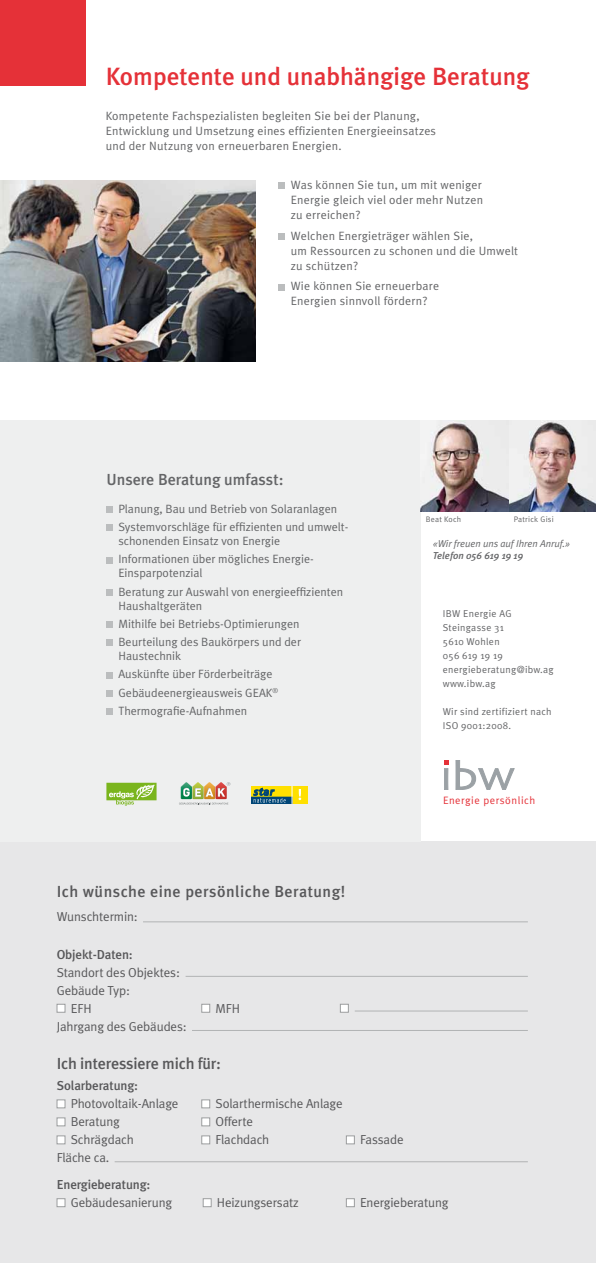
<style>
.page{position:relative;width:596px;height:1263px;background:#fff}
.page>*{position:absolute;margin:0;border:0;box-sizing:border-box;transform-origin:0 0}
.t1{font:500 25px "Meta Plus";color:#e53138}
.t2{font:500 16px "Meta Plus";letter-spacing:.03em;color:#58585a}
.t3{font:500 16px "Meta Plus";letter-spacing:-.01em;color:#58585a}
.t4{font:500 16px "Meta Plus";color:#646567}
.t5{font:13px "Meta Plus Normal";letter-spacing:-.01em;color:#58585a}
.t6{font:500 13px "Meta Plus";letter-spacing:-.01em;color:#58585a}
.t7{font:12px/18.3px "Meta Plus Normal";color:#646567}
.t8{font:12px/15px "Meta Plus Normal";letter-spacing:.02em;color:#646567}
.t9{font:10.7px "Meta Plus Normal";letter-spacing:.05em;color:#e53138}
.t10{font:10px/14px "Meta Plus Normal";letter-spacing:.03em;color:#646567}
.t11{font:italic 10px "Meta Plus Normal";color:#646567}
.t12{font:italic 500 10px "Meta Plus";color:#646567}
.t13{font:8px "Meta Plus Normal";letter-spacing:.03em;color:#646567}
</style>
<div class="page">
<div style="left:0;top:842px;width:595px;height:421px;background:#e7e7e8"></div>
<div style="left:0;top:421px;width:420px;height:421px;background:#eeefef"></div>
<div style="left:251px;top:786px;width:56px;height:18px;background:#ffe000"></div>
<div style="left:251px;top:797px;width:41px;height:7px;background:#004677"></div>
<svg style="left:253px;top:788px;width:32px;height:15px"></svg>
<svg style="left:298px;top:789px;width:3px;height:11px"></svg>
<svg style="left:291px;top:786px;width:1px;height:18px"></svg>
<svg style="left:179px;top:782px;width:51px;height:22px"></svg>
<div style="left:0;top:0;width:85px;height:85px;background:#e53138"></div>
<svg style="left:455px;top:760px;width:59px;height:30px"></svg>
<svg style="left:444px;top:760px;width:4px;height:30px"></svg>
<div style="left:106px;top:506px;width:7px;height:7px;background:#bbbdbe"></div>
<div style="left:106px;top:525px;width:7px;height:6px;background:#bbbdbe"></div>
<div style="left:106px;top:557px;width:7px;height:6px;background:#bbbdbe"></div>
<div style="left:106px;top:589px;width:7px;height:6px;background:#bbbdbe"></div>
<div style="left:106px;top:621px;width:7px;height:7px;background:#bbbdbe"></div>
<div style="left:106px;top:640px;width:7px;height:6px;background:#bbbdbe"></div>
<div style="left:106px;top:672px;width:7px;height:6px;background:#bbbdbe"></div>
<div style="left:106px;top:690px;width:7px;height:6px;background:#bbbdbe"></div>
<div style="left:106px;top:708px;width:7px;height:7px;background:#bbbdbe"></div>
<img style="left:0;top:180px;width:255px;height:182px">
<svg style="left:278px;top:183px;width:6px;height:6px"></svg>
<div style="left:278px;top:233px;width:6px;height:7px;background:#bbbdbe"></div>
<svg style="left:278px;top:284px;width:6px;height:6px"></svg>
<img style="left:420px;top:421px;width:175px;height:91px">
<div style="left:57px;top:1198px;width:8px;height:9px;background:#fff;border:1px solid #9c9e9f"></div>
<div style="left:203px;top:1198px;width:8px;height:9px;background:#fff;border:1px solid #9c9e9f"></div>
<div style="left:346px;top:1198px;width:8px;height:9px;background:#fff;border:1px solid #9c9e9f"></div>
<hr style="left:143px;top:921px;width:384px;height:1px;background:#b1b3b4">
<div style="left:57px;top:1004px;width:8px;height:8px;background:#fff;border:1px solid #9c9e9f"></div>
<div style="left:201px;top:1004px;width:9px;height:8px;background:#fff;border:1px solid #9c9e9f"></div>
<div style="left:340px;top:1004px;width:8px;height:8px;background:#fff;border:1px solid #9c9e9f"></div>
<hr style="left:185px;top:976px;width:342px;height:1px;background:#b1b3b4">
<hr style="left:192px;top:1030px;width:335px;height:1px;background:#b1b3b4">
<hr style="left:354px;top:1011px;width:173px;height:1px;background:#b1b3b4">
<div style="left:57px;top:1099px;width:8px;height:9px;background:#fff;border:1px solid #9c9e9f"></div>
<div style="left:201px;top:1099px;width:9px;height:9px;background:#fff;border:1px solid #9c9e9f"></div>
<div style="left:57px;top:1117px;width:8px;height:9px;background:#fff;border:1px solid #9c9e9f"></div>
<div style="left:201px;top:1117px;width:9px;height:9px;background:#fff;border:1px solid #9c9e9f"></div>
<div style="left:57px;top:1135px;width:8px;height:9px;background:#fff;border:1px solid #9c9e9f"></div>
<div style="left:201px;top:1135px;width:9px;height:9px;background:#fff;border:1px solid #9c9e9f"></div>
<div style="left:346px;top:1135px;width:8px;height:9px;background:#fff;border:1px solid #9c9e9f"></div>
<hr style="left:115px;top:1161px;width:412px;height:1px;background:#b1b3b4">
<svg style="left:106px;top:783px;width:50px;height:22px"></svg>
<h1 class="t1" style="left:106px;top:62px;width:425px">Kompetente und unabhängige Beratung</h1>
<p class="t8" style="left:106px;top:108px;width:331px">Kompetente Fachspezialisten begleiten Sie bei der Planung,<br>Entwicklung und Umsetzung eines effizienten Energieeinsatzes und der Nutzung von erneuerbaren Energien.</p>
<p class="t7" style="left:290px;top:177px;width:194px;line-height:15px;text-align:justify">Was können Sie tun, um mit weniger Energie gleich viel oder mehr Nutzen zu erreichen?</p>
<p class="t8" style="left:290px;top:228px;width:229px">Welchen Energieträger wählen Sie,<br>um Ressourcen zu schonen und die Umwelt zu schützen?</p>
<p class="t8" style="left:290px;top:278px;width:150px">Wie können Sie erneuerbare<br>Energien sinnvoll fördern?</p>
<h2 class="t4" style="left:106px;top:470px;width:178px">Unsere Beratung umfasst:</h2>
<p class="t7" style="left:118px;top:499px;width:231px">Planung, Bau und Betrieb von Solaranlagen<br>Systemvorschläge für effizienten und umwelt-</p>
<p class="t7" style="left:118px;top:532px;width:197px">schonenden Einsatz von Energie<br>Informationen über mögliches Energie-</p>
<p class="t7" style="left:118px;top:564px;width:226px">Einsparpotenzial<br>Beratung zur Auswahl von energieeffizienten</p>
<p class="t7" style="left:118px;top:596px;width:184px">Haushaltgeräten<br>Mithilfe bei Betriebs-Optimierungen<br>Beurteilung des Baukörpers und der</p>
<p class="t7" style="left:118px;top:646px;width:161px">Haustechnik<br>Auskünfte über Förderbeiträge<br>Gebäudeenergieausweis GEAK<sup>®<br></sup>Thermografie-Aufnahmen</p>
<p class="t13" style="left:425px;top:515px;width:37px">Beat Koch</p>
<p class="t13" style="left:513px;top:515px;width:42px">Patrick Gisi</p>
<p class="t11" style="left:432px;top:537px;width:139px">«Wir freuen uns auf Ihren Anruf.»</p>
<p class="t12" style="left:432px;top:549px;width:92px">Telefon 056 619 19 19</p>
<p class="t10" style="left:442px;top:607px;width:112px">IBW Energie AG<br>Steingasse 31<br>5610 Wohlen<br>056 619 19 19 energieberatung@ibw.ag www.ibw.ag</p>
<p class="t10" style="left:442px;top:705px;width:110px">Wir sind zertifiziert nach<br>ISO 9001:2008.</p>
<p class="t9" style="left:442px;top:794px;width:94px">Energie persönlich</p>
<h2 class="t2" style="left:57px;top:882px;width:290px">Ich wünsche eine persönliche Beratung!</h2>
<p class="t5" style="left:57px;top:909px;width:82px">Wunschtermin:</p>
<p class="t6" style="left:57px;top:946px;width:78px">Objekt-Daten:</p>
<p class="t5" style="left:57px;top:964px;width:125px">Standort des Objektes:</p>
<p class="t5" style="left:57px;top:982px;width:75px">Gebäude Typ:</p>
<p class="t5" style="left:71px;top:1000px;width:22px">EFH</p>
<p class="t5" style="left:215px;top:1000px;width:26px">MFH</p>
<p class="t5" style="left:57px;top:1018px;width:131px">Jahrgang des Gebäudes:</p>
<h2 class="t3" style="left:57px;top:1054px;width:166px">Ich interessiere mich für:</h2>
<p class="t6" style="left:57px;top:1078px;width:83px">Solarberatung:</p>
<p class="t5" style="left:71px;top:1096px;width:109px">Photovoltaik-Anlage</p>
<p class="t5" style="left:215px;top:1096px;width:129px">Solarthermische Anlage</p>
<p class="t5" style="left:71px;top:1114px;width:51px">Beratung</p>
<p class="t5" style="left:215px;top:1114px;width:39px">Offerte</p>
<p class="t5" style="left:71px;top:1132px;width:64px">Schrägdach</p>
<p class="t5" style="left:215px;top:1132px;width:55px">Flachdach</p>
<p class="t5" style="left:360px;top:1132px;width:45px">Fassade</p>
<p class="t5" style="left:57px;top:1150px;width:54px">Fläche ca.</p>
<p class="t6" style="left:57px;top:1177px;width:95px">Energieberatung:</p>
<p class="t5" style="left:71px;top:1195px;width:103px">Gebäudesanierung</p>
<p class="t5" style="left:217px;top:1195px;width:83px">Heizungsersatz</p>
<p class="t5" style="left:360px;top:1195px;width:90px">Energieberatung</p>
</div>
